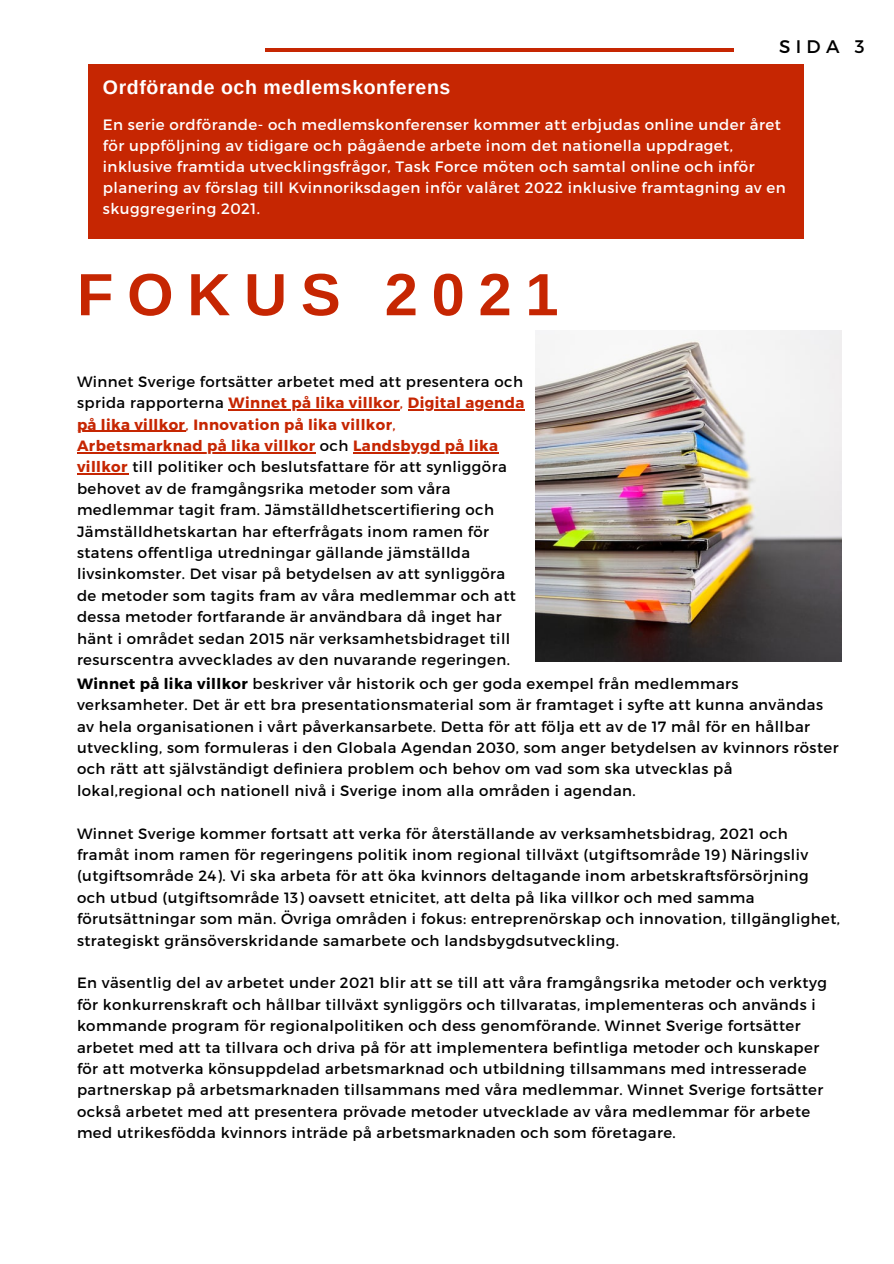
<style>
.page{position:relative;width:894px;height:1264px;background:#fff}
.page>*{position:absolute;margin:0;border:0;box-sizing:border-box;transform-origin:0 0}
.t1{font:700 59.55px "Arimo";letter-spacing:.23em;color:#c62602}
.t2{font:700 19.5px "Arimo";letter-spacing:.03em;color:#fff}
.t3{font:18.15px "Montserrat";color:#000}
.t4{font:15px/21.1px "Montserrat";letter-spacing:.03em;color:#fff}
.t5{font:14.85px/21.5px "Montserrat";letter-spacing:.03em;color:#000}
.s1{font-weight:700;color:#c62602}
.s2{color:#c62602}
.s3{font-weight:700}
</style>
<div class="page">
<hr style="left:265px;top:48px;width:468px;height:3px;background:#c62602">
<img style="left:535px;top:330px;width:305px;height:331px">
<hr style="left:228px;top:409px;width:172px;height:1px;background:#c62602">
<hr style="left:407px;top:409px;width:117px;height:1px;background:#c62602">
<hr style="left:77px;top:431px;width:108px;height:1px;background:#c62602">
<hr style="left:77px;top:452px;width:238px;height:1px;background:#c62602">
<hr style="left:353px;top:452px;width:145px;height:1px;background:#c62602">
<hr style="left:77px;top:473px;width:51px;height:1px;background:#c62602">
<div style="left:89px;top:64px;width:715px;height:175px;background:#c62602"></div>
<p class="t2" style="left:103px;top:76px;width:349px">Ordförande och medlemskonferens</p>
<p class="t3" style="left:779px;top:35px;width:87px">SIDA 3</p>
<p class="t4" style="left:103px;top:113px;width:684px">En serie ordförande- och medlemskonferenser kommer att erbjudas online under året för uppföljning av tidigare och pågående arbete inom det nationella uppdraget, inklusive framtida utvecklingsfrågor, Task Force möten och samtal online och inför planering av förslag till Kvinnoriksdagen inför valåret 2022 inklusive framtagning av en skuggregering 2021.</p>
<p class="t1" style="left:77px;top:261px;width:483px">FOKUS 2021</p>
<p class="t5" style="left:77px;top:370px;width:448px">Winnet Sverige fortsätter arbetet med att presentera och sprida rapporterna <span class="s1">Winnet på lika villkor</span><span class="s2">,</span> <span class="s1">Digital agenda på lika villkor</span><span class="s2">,</span> <span class="s1">Innovation på lika villkor</span><span class="s2">, </span><span class="s1">Arbetsmarknad på lika villkor</span> och <span class="s1">Landsbygd på lika villkor</span> till politiker och beslutsfattare för att synliggöra behovet av de framgångsrika metoder som våra medlemmar tagit fram. Jämställdhetscertifiering och Jämställdhetskartan har efterfrågats inom ramen för statens offentliga utredningar gällande jämställda livsinkomster. Det visar på betydelsen av att synliggöra de metoder som tagits fram av våra medlemmar och att dessa metoder fortfarande är användbara då inget har hänt i området sedan 2015 när verksamhetsbidraget till resurscentra avvecklades av den nuvarande regeringen.</p>
<p class="t5" style="left:77px;top:672px;width:762px"><span class="s3">Winnet på lika villkor</span> beskriver vår historik och ger goda exempel från medlemmars verksamheter. Det är ett bra presentationsmaterial som är framtaget i syfte att kunna användas av hela organisationen i vårt påverkansarbete. Detta för att följa ett av de 17 mål för en hållbar utveckling, som formuleras i den Globala Agendan 2030, som anger betydelsen av kvinnors röster och rätt att självständigt definiera problem och behov om vad som ska utvecklas på lokal,regional och nationell nivå i Sverige inom alla områden i agendan.</p>
<p class="t5" style="left:77px;top:821px;width:764px">Winnet Sverige kommer fortsatt att verka för återställande av verksamhetsbidrag, 2021 och framåt inom ramen för regeringens politik inom regional tillväxt (utgiftsområde 19) Näringsliv (utgiftsområde 24). Vi ska arbeta för att öka kvinnors deltagande inom arbetskraftsförsörjning och utbud (utgiftsområde 13) oavsett etnicitet, att delta på lika villkor och med samma förutsättningar som män. Övriga områden i fokus: entreprenörskap och innovation, tillgänglighet, strategiskt gränsöverskridande samarbete och landsbygdsutveckling.</p>
<p class="t5" style="left:77px;top:971px;width:751px">En väsentlig del av arbetet under 2021 blir att se till att våra framgångsrika metoder och verktyg för konkurrenskraft och hållbar tillväxt synliggörs och tillvaratas, implementeras och används i kommande program för regionalpolitiken och dess genomförande. Winnet Sverige fortsätter arbetet med att ta tillvara och driva på för att implementera befintliga metoder och kunskaper för att motverka könsuppdelad arbetsmarknad och utbildning tillsammans med intresserade partnerskap på arbetsmarknaden tillsammans med våra medlemmar. Winnet Sverige fortsätter också arbetet med att presentera prövade metoder utvecklade av våra medlemmar för arbete med utrikesfödda kvinnors inträde på arbetsmarknaden och som företagare.</p>
</div>
